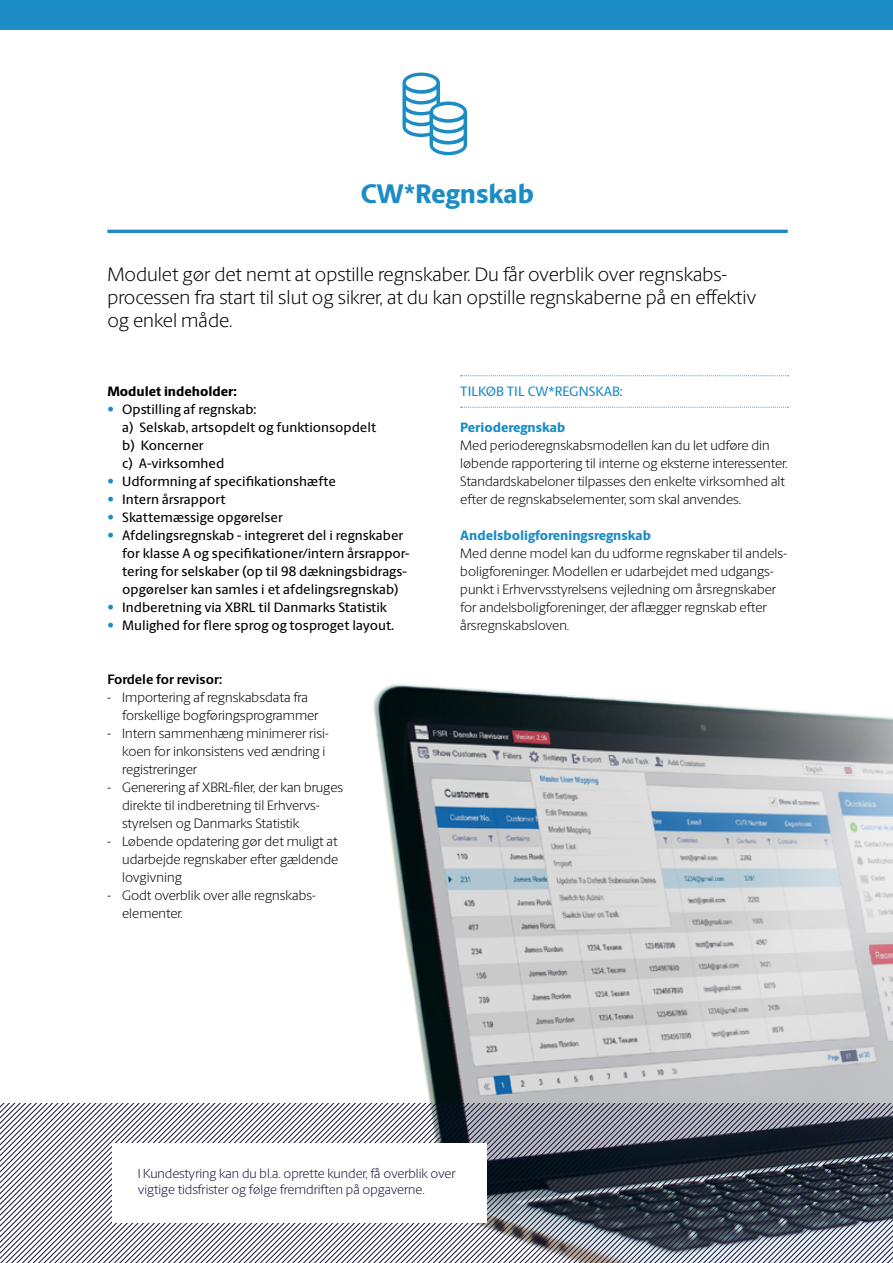
<style>
.page{position:relative;width:893px;height:1263px;background:#fff}
.page>*{position:absolute;margin:0;border:0;box-sizing:border-box;transform-origin:0 0}
.t1{font:800 27px "Berling Sans";color:#1b8cc4}
.t2{font:300 19.5px/23.4px "Berling Sans";color:#000}
.t3{font:300 13.65px/18px "Berling Sans";color:#000}
.t4{font:500 13.65px/18px "Berling Sans";color:#000}
.t5{font:800 13.65px "Berling Sans";color:#1b8cc4}
.t6{font:500 13.65px "Berling Sans";color:#1b8cc4}
.t7{font:800 13.65px "Berling Sans";color:#000}
.t8{font:700 13.65px "Berling Sans";color:#000}
.t9{font:300 13.2px/15.9px "Berling Sans";color:#131139}
.s1{font-weight:300;color:#1b8cc4}
.s2{color:#1b8cc4}
</style>
<div class="page">
<img style="left:373px;top:684px;width:520px;height:419px">
<div style="left:1px;top:0;width:892px;height:30px;background:#1b8cc4"></div>
<svg style="left:0;top:1103px;width:83px;height:160px"></svg>
<svg style="left:83px;top:1103px;width:810px;height:160px"></svg>
<div style="left:113px;top:1144px;width:374px;height:79px;background:#fff"></div>
<hr style="left:107px;top:230px;width:681px;height:3px;background:#1b8cc4">
<svg style="left:402px;top:73px;width:65px;height:82px"></svg>
<svg style="left:461px;top:375px;width:327px;height:1px"></svg>
<svg style="left:461px;top:407px;width:327px;height:1px"></svg>
<h1 class="t1" style="left:361px;top:177px;width:175px">CW*Regnskab</h1>
<h2 class="t2" style="left:107px;top:262px;width:651px">Modulet gør det nemt at opstille regnskaber. Du får overblik over regnskabs&shy;processen fra start til slut og sikrer, at du kan opstille regnskaberne på en effektiv og enkel måde.</h2>
<p class="t7" style="left:107px;top:383px;width:131px">Modulet indeholder:</p>
<p class="t4" style="left:122px;top:400px;width:256px;text-indent:-15px"><span class="s1">•</span> Opstilling af regnskab:<br>a) Selskab, artsopdelt og funktionsopdelt b) Koncerner<br>c) A-virksomhed</p>
<p class="t4" style="left:107px;top:472px;width:230px"><span class="s2">•</span> Udformning af specifikationshæfte</p>
<p class="t4" style="left:107px;top:490px;width:120px"><span class="s2">•</span> Intern årsrapport</p>
<p class="t4" style="left:107px;top:508px;width:177px"><span class="s2">•</span> Skattemæssige opgørelser</p>
<p class="t4" style="left:122px;top:526px;width:289px;text-indent:-15px"><span class="s2">•</span> Afdelingsregnskab - integreret del i regnskaber for klasse A og specifikationer/intern årsrappor&shy;tering for selskaber (op til 98 dækningsbidrags&shy;opgørelser kan samles i et afdelingsregnskab)</p>
<p class="t4" style="left:107px;top:598px;width:281px"><span class="s2">•</span> Indberetning via XBRL til Danmarks Statistik</p>
<p class="t4" style="left:107px;top:616px;width:288px"><span class="s2">•</span> Mulighed for flere sprog og tosproget layout.</p>
<p class="t8" style="left:107px;top:671px;width:116px">Fordele for revisor:</p>
<p class="t3" style="left:122px;top:688px;width:198px;text-indent:-15px">- Importering af regnskabsdata fra forskellige bogføringsprogrammer</p>
<p class="t3" style="left:122px;top:724px;width:208px;text-indent:-15px">- Intern sammenhæng minimerer risi&shy;koen for inkonsistens ved ændring i registreringer</p>
<p class="t3" style="left:122px;top:778px;width:223px;text-indent:-15px">- Generering af XBRL-filer, der kan bruges direkte til indberetning til Erhvervs&shy;styrelsen og Danmarks Statistik</p>
<p class="t3" style="left:122px;top:832px;width:218px;text-align:justify;text-indent:-15px">- Løbende opdatering gør det muligt at udarbejde regnskaber efter gældende lovgivning</p>
<p class="t3" style="left:122px;top:886px;width:195px;text-indent:-15px">- Godt overblik over alle regnskabs&shy;elementer.</p>
<p class="t6" style="left:460px;top:383px;width:164px">TILKØB TIL CW*REGNSKAB:</p>
<p class="t5" style="left:460px;top:419px;width:107px">Perioderegnskab</p>
<p class="t3" style="left:460px;top:436px;width:329px">Med perioderegnskabsmodellen kan du let udføre din løbende rapportering til interne og eksterne interessenter.<br>Standardskabeloner tilpasses den enkelte virksomhed alt efter de regnskabselementer, som skal anvendes.</p>
<p class="t5" style="left:460px;top:527px;width:192px">Andelsboligforeningsregnskab</p>
<p class="t3" style="left:460px;top:544px;width:328px">Med denne model kan du udforme regnskaber til andels&shy;boligforeninger. Modellen er udarbejdet med udgangs&shy;punkt i Erhvervsstyrelsens vejledning om årsregnskaber for andelsboligforeninger, der aflægger regnskab efter årsregnskabsloven.</p>
<p class="t9" style="left:138px;top:1166px;width:319px">I Kundestyring kan du bl.a. oprette kunder, få overblik over vigtige tidsfrister og følge fremdriften på opgaverne.</p>
</div>
